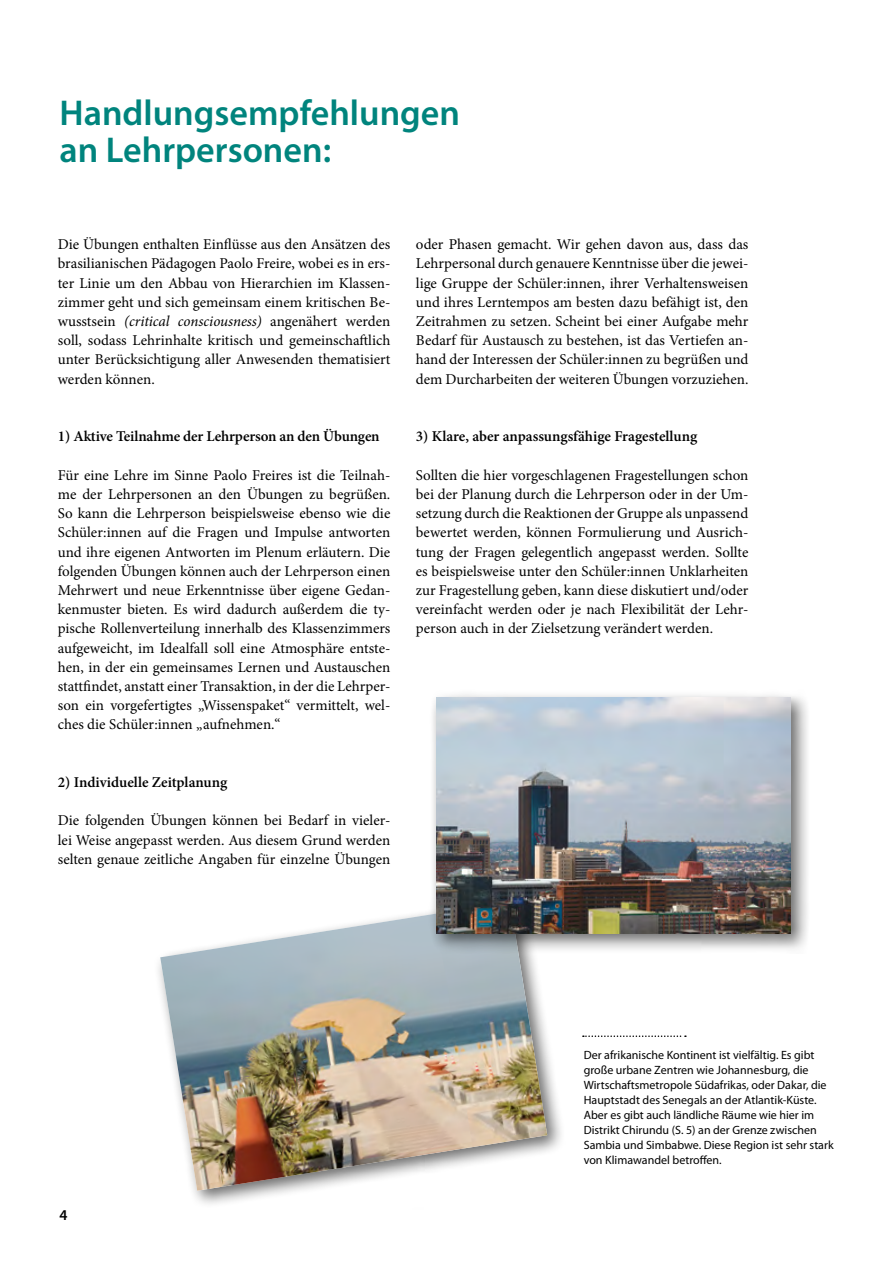
<style>
.page{position:relative;width:893px;height:1263px;background:#fff}
.page>*{position:absolute;margin:0;border:0;box-sizing:border-box;transform-origin:0 0}
.t1{font:600 36px/37.5px "Myriad Pro";color:#00847d}
.t2{font:15px/19.2px "Minion Pro";color:#000;text-align:justify}
.t3{font:600 15px "Minion Pro";letter-spacing:-.005em;color:#000}
.t4{font:600 15px "Myriad Pro";color:#000}
.t5{font:12px/15px "Myriad Pro";color:#000}
.s1{font-style:italic}
</style>
<div class="page">
<svg style="left:583px;top:1035px;width:103px;height:2px"></svg>
<div style="left:154px;top:895px;width:412px;height:315px;background:#000;opacity:.58"></div>
<img style="left:160px;top:902px;width:387px;height:289px">
<div style="left:429px;top:689px;width:382px;height:265px;background:#000;opacity:.58"></div>
<img style="left:436px;top:698px;width:355px;height:236px">
<h1 class="t1" style="left:60px;top:93px;width:402px">Handlungsempfehlungen an Lehrpersonen:</h1>
<p class="t2" style="left:58px;top:235px;width:334px">Die Übungen enthalten Einflüsse aus den Ansätzen des brasilianischen Pädagogen Paolo Freire, wobei es in ers&shy;ter Linie um den Abbau von Hierarchien im Klassen&shy;zimmer geht und sich gemeinsam einem kritischen Be&shy;wusstsein <span class="s1">(critical consciousness)</span> angenähert werden soll, sodass Lehrinhalte kritisch und gemeinschaftlich unter Berücksichtigung aller Anwesenden thematisiert werden können.</p>
<p class="t3" style="left:58px;top:426px;width:323px">1) Aktive Teilnahme der Lehrperson an den Übungen</p>
<p class="t2" style="left:58px;top:465px;width:334px">Für eine Lehre im Sinne Paolo Freires ist die Teilnah&shy;me der Lehrpersonen an den Übungen zu begrüßen.<br>So kann die Lehrperson beispielsweise ebenso wie die Schüler:innen auf die Fragen und Impulse antworten und ihre eigenen Antworten im Plenum erläutern. Die folgenden Übungen können auch der Lehrperson einen Mehrwert und neue Erkenntnisse über eigene Gedan&shy;kenmuster bieten. Es wird dadurch außerdem die ty&shy;pische Rollenverteilung innerhalb des Klassenzimmers aufgeweicht, im Idealfall soll eine Atmosphäre entste&shy;hen, in der ein gemeinsames Lernen und Austauschen stattfindet, anstatt einer Transaktion, in der die Lehrper&shy;son ein vorgefertigtes „Wissenspaket“ vermittelt, wel&shy;ches die Schüler:innen „aufnehmen.“</p>
<p class="t3" style="left:58px;top:772px;width:171px">2) Individuelle Zeitplanung</p>
<p class="t2" style="left:58px;top:811px;width:334px">Die folgenden Übungen können bei Bedarf in vieler&shy;lei Weise angepasst werden. Aus diesem Grund werden selten genaue zeitliche Angaben für einzelne Übungen</p>
<p class="t2" style="left:416px;top:235px;width:334px">oder Phasen gemacht. Wir gehen davon aus, dass das Lehrpersonal durch genauere Kenntnisse über die jewei&shy;lige Gruppe der Schüler:innen, ihrer Verhaltensweisen und ihres Lerntempos am besten dazu befähigt ist, den Zeitrahmen zu setzen. Scheint bei einer Aufgabe mehr Bedarf für Austausch zu bestehen, ist das Vertiefen an&shy;hand der Interessen der Schüler:innen zu begrüßen und dem Durcharbeiten der weiteren Übungen vorzuziehen.</p>
<p class="t3" style="left:416px;top:426px;width:283px">3) Klare, aber anpassungsfähige Fragestellung</p>
<p class="t2" style="left:416px;top:465px;width:334px">Sollten die hier vorgeschlagenen Fragestellungen schon bei der Planung durch die Lehrperson oder in der Um&shy;setzung durch die Reaktionen der Gruppe als unpassend bewertet werden, können Formulierung und Ausrich&shy;tung der Fragen gelegentlich angepasst werden. Sollte es beispielsweise unter den Schüler:innen Unklarheiten zur Fragestellung geben, kann diese diskutiert und/oder vereinfacht werden oder je nach Flexibilität der Lehr&shy;person auch in der Zielsetzung verändert werden.</p>
<p class="t4" style="left:60px;top:1205px;width:10px">4</p>
<p class="t5" style="left:584px;top:1047px;width:251px">Der afrikanische Kontinent ist vielfältig. Es gibt große urbane Zentren wie Johannesburg, die Wirtschaftsmetropole Südafrikas, oder Dakar, die Hauptstadt des Senegals an der Atlantik-Küste.<br>Aber es gibt auch ländliche Räume wie hier im Distrikt Chirundu (S. 5) an der Grenze zwischen Sambia und Simbabwe. Diese Region ist sehr stark von Klimawandel betroffen.</p>
</div>
